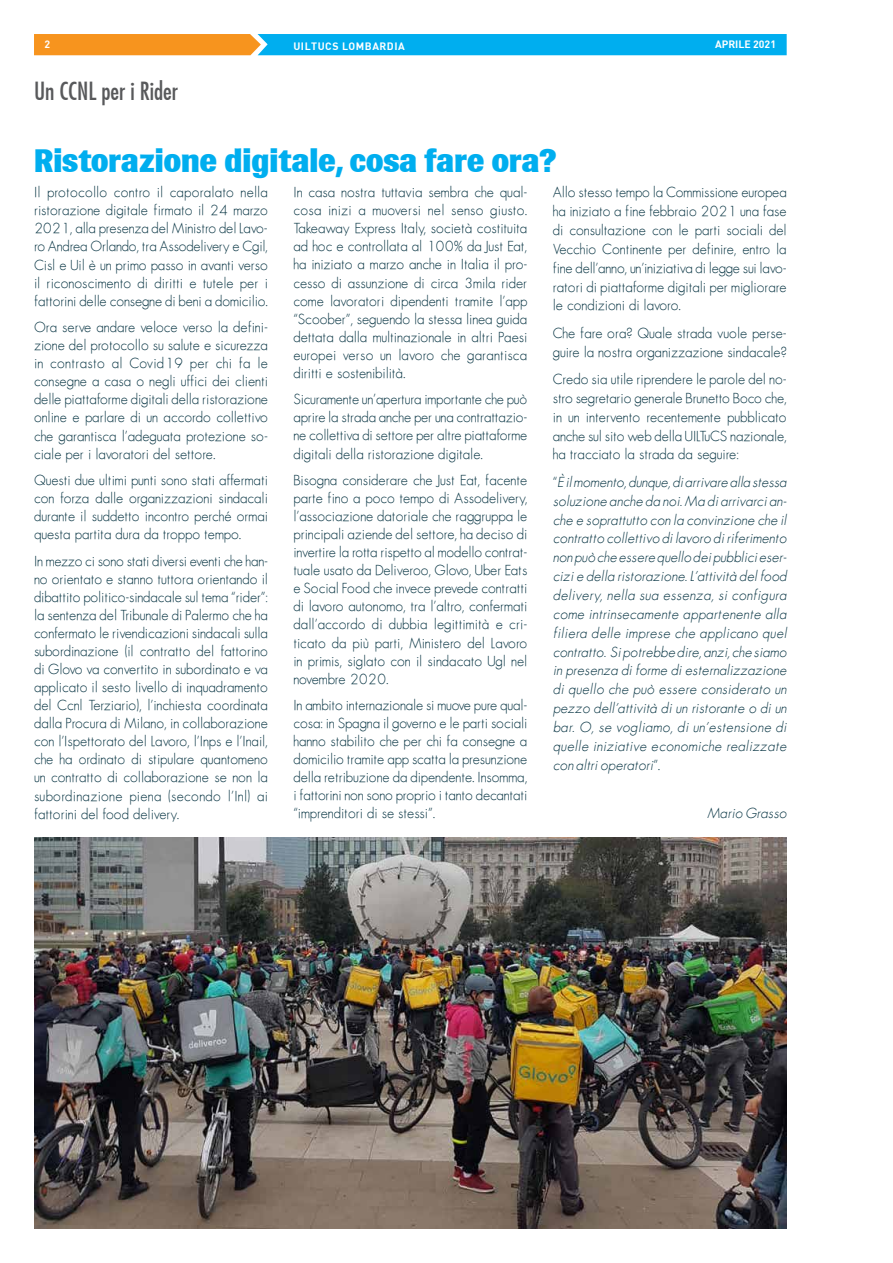
<style>
.page{position:relative;width:893px;height:1263px;background:#fff}
.page>*{position:absolute;margin:0;border:0;box-sizing:border-box;transform-origin:0 0}
.t1{font:800 33px "Brown";color:#00aeef}
.t2{font:24px "Futura Condensed";color:#58595b}
.t3{font:13.5px/18px "Futura ICG Light";color:#063342;text-align:justify}
.t4{font:italic 13.5px/18.9px "Futura ICG Light";letter-spacing:.01em;color:#063342;text-align:justify}
.t5{font:10.5px "DIN Bold";letter-spacing:.05em;color:#fff}
.t6{font:10.5px "DIN Bold";color:#fff}
.s1{font-style:normal}
</style>
<div class="page">
<svg style="left:34px;top:34px;width:753px;height:21px;background:#4ba7b1"></svg>
<img style="left:34px;top:838px;width:753px;height:390px">
<p class="t5" style="left:45px;top:38px;width:7px">2</p>
<p class="t5" style="left:293px;top:39px;width:113px">UILTUCS LOMBARDIA</p>
<p class="t6" style="left:715px;top:38px;width:62px">APRILE 2021</p>
<h2 class="t2" style="left:34px;top:76px;width:146px">Un CCNL per i Rider</h2>
<h1 class="t1" style="left:34px;top:142px;width:524px">Ristorazione digitale, cosa fare ora?</h1>
<p class="t3" style="left:34px;top:183px;width:235px">Il protocollo contro il caporalato nella ristorazione digitale firmato il 24 marzo 2021, alla presenza del Ministro del Lavo&shy;ro Andrea Orlando, tra Assodelivery e Cgil, Cisl e Uil è un primo passo in avanti verso il riconoscimento di diritti e tutele per i fattorini delle consegne di beni a domicilio.</p>
<p class="t3" style="left:34px;top:318px;width:235px">Ora serve andare veloce verso la defini&shy;zione del protocollo su salute e sicurezza in contrasto al Covid19 per chi fa le consegne a casa o negli uffici dei clienti delle piattaforme digitali della ristorazione online e parlare di un accordo collettivo che garantisca l’adeguata protezione so&shy;ciale per i lavoratori del settore.</p>
<p class="t3" style="left:34px;top:471px;width:235px">Questi due ultimi punti sono stati affermati con forza dalle organizzazioni sindacali durante il suddetto incontro perché ormai questa partita dura da troppo tempo.</p>
<p class="t3" style="left:34px;top:552px;width:235px">In mezzo ci sono stati diversi eventi che han&shy;no orientato e stanno tuttora orientando il dibattito politico-sindacale sul tema “rider”: la sentenza del Tribunale di Palermo che ha confermato le rivendicazioni sindacali sulla subordinazione (il contratto del fattorino di Glovo va convertito in subordinato e va applicato il sesto livello di inquadramento del Ccnl Terziario), l’inchiesta coordinata dalla Procura di Milano, in collaborazione con l’Ispettorato del Lavoro, l’Inps e l’Inail, che ha ordinato di stipulare quantomeno un contratto di collaborazione se non la subordinazione piena (secondo l’Inl) ai fattorini del food delivery.</p>
<p class="t3" style="left:553px;top:183px;width:235px;line-height:18.9px">Allo stesso tempo la Commissione europea ha iniziato a fine febbraio 2021 una fase di consultazione con le parti sociali del Vecchio Continente per definire, entro la fine dell’anno, un’iniziativa di legge sui lavo&shy;ratori di piattaforme digitali per migliorare le condizioni di lavoro.</p>
<p class="t3" style="left:553px;top:323px;width:235px;line-height:18.9px">Che fare ora? Quale strada vuole perse&shy;guire la nostra organizzazione sindacale?</p>
<p class="t3" style="left:553px;top:369px;width:235px;line-height:18.9px">Credo sia utile riprendere le parole del no&shy;stro segretario generale Brunetto Boco che, in un intervento recentemente pubblicato anche sul sito web della UILTuCS nazionale, ha tracciato la strada da seguire:</p>
<p class="t4" style="left:553px;top:472px;width:235px"><span class="s1">“</span>È il momento, dunque, di arrivare alla stessa soluzione anche da noi. Ma di arrivarci an&shy;che e soprattutto con la convinzione che il contratto collettivo di lavoro di riferimento non può che essere quello dei pubblici eser&shy;cizi e della ristorazione. L’attività del food delivery, nella sua essenza, si configura come intrinsecamente appartenente alla filiera delle imprese che applicano quel contratto. Si potrebbe dire, anzi, che siamo in presenza di forme di esternalizzazione di quello che può essere considerato un pezzo dell’attività di un ristorante o di un bar. O, se vogliamo, di un’estensione di quelle iniziative economiche realizzate con altri operatori<span class="s1">”.</span></p>
<p class="t4" style="left:707px;top:804px;width:81px">Mario Grasso</p>
<p class="t3" style="left:293px;top:183px;width:235px">In casa nostra tuttavia sembra che qual&shy;cosa inizi a muoversi nel senso giusto.<br>Takeaway Express Italy, società costituita ad hoc e controllata al 100% da Just Eat, ha iniziato a marzo anche in Italia il pro&shy;cesso di assunzione di circa 3mila rider come lavoratori dipendenti tramite l’app “Scoober”, seguendo la stessa linea guida dettata dalla multinazionale in altri Paesi europei verso un lavoro che garantisca diritti e sostenibilità.</p>
<p class="t3" style="left:293px;top:390px;width:235px">Sicuramente un’apertura importante che può aprire la strada anche per una contrattazio&shy;ne collettiva di settore per altre piattaforme digitali della ristorazione digitale.</p>
<p class="t3" style="left:293px;top:471px;width:235px">Bisogna considerare che Just Eat, facente parte fino a poco tempo di Assodelivery, l’associazione datoriale che raggruppa le principali aziende del settore, ha deciso di invertire la rotta rispetto al modello contrat&shy;tuale usato da Deliveroo, Glovo, Uber Eats e Social Food che invece prevede contratti di lavoro autonomo, tra l’altro, confermati dall’accordo di dubbia legittimità e cri&shy;ticato da più parti, Ministero del Lavoro in primis, siglato con il sindacato Ugl nel novembre 2020.</p>
<p class="t3" style="left:293px;top:696px;width:235px">In ambito internazionale si muove pure qual&shy;cosa: in Spagna il governo e le parti sociali hanno stabilito che per chi fa consegne a domicilio tramite app scatta la presunzione della retribuzione da dipendente. Insomma, i fattorini non sono proprio i tanto decantati “imprenditori di se stessi”.</p>
</div>
